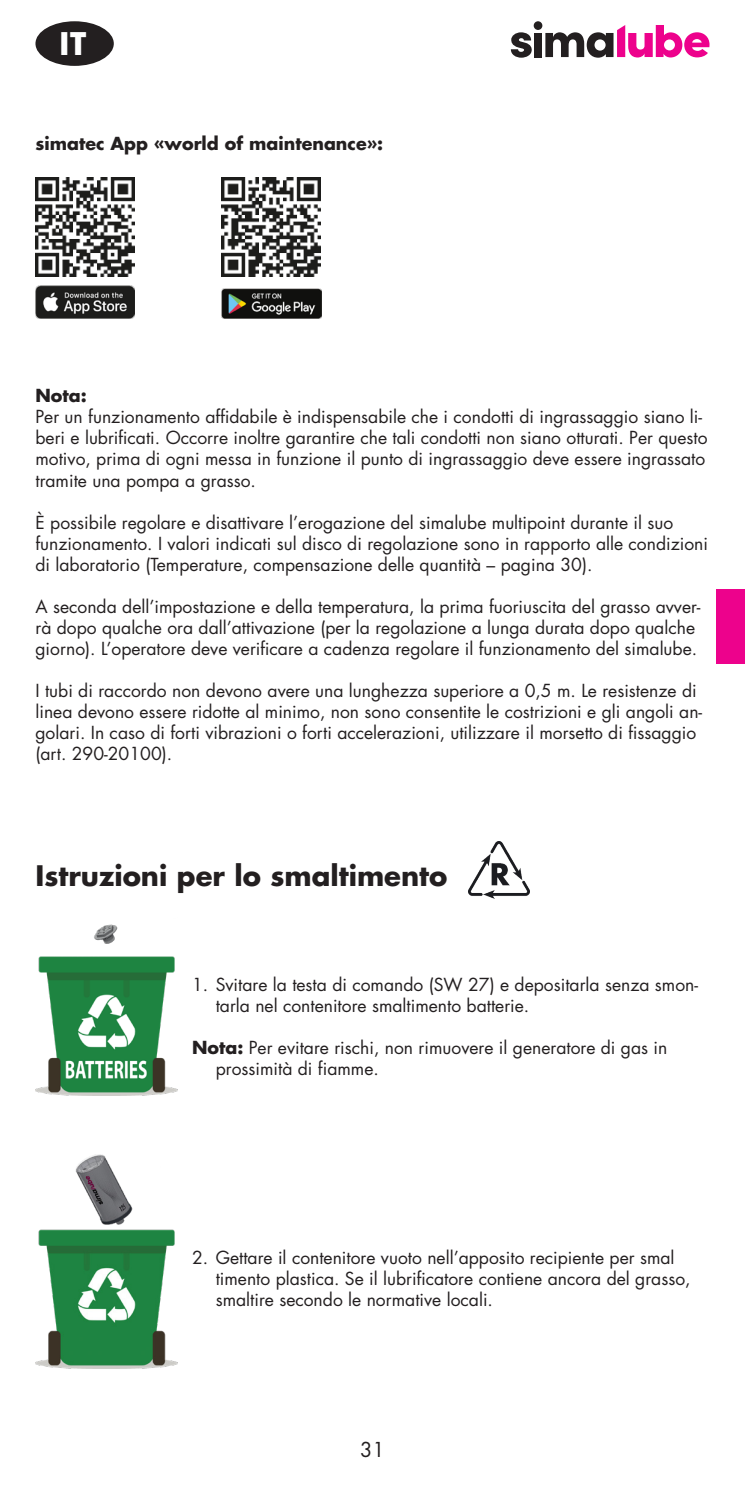
<style>
.page{position:relative;width:745px;height:1489px;background:#fff}
.page>*{position:absolute;margin:0;border:0;box-sizing:border-box;transform-origin:0 0}
.t1{font:700 30.25px "Futura Std";color:#fff}
.Titel_DE{font:700 27.5px "Futura Std";color:#231f20}
.t2{font:20px "Futura Std";color:#231f20}
.Lauftext_DE{font:17.5px/21px "Futura Std";color:#231f20}
.Lauftext_IT{font:17.5px/21px "Futura Std";color:#231f20}
.Lauftext_tda__7{font:17.5px/21px "Futura Std";color:#231f20}
.Lauftext_DE-2{font:700 17.5px "Futura Std";color:#231f20}
.Lauftext_IT-2{font:700 17.5px "Futura Std";color:#231f20}
.s1{font-weight:700}
</style>
<div class="page">
<svg style="left:510px;top:32px;width:21px;height:26px"></svg>
<div style="left:534px;top:33px;width:7px;height:24px;background:#231f20"></div>
<div style="left:533px;top:21px;width:9px;height:9px;background:#231f20;border-radius:50%"></div>
<svg style="left:545px;top:25px;width:164px;height:33px"></svg>
<div style="left:35px;top:21px;width:79px;height:45px;background:#231f20;border-radius:50%"></div>
<img style="left:221px;top:177px;width:99px;height:99px">
<img style="left:221px;top:288px;width:100px;height:30px">
<img style="left:35px;top:177px;width:99px;height:99px">
<img style="left:35px;top:285px;width:100px;height:33px">
<img style="left:468px;top:841px;width:61px;height:57px">
<img style="left:35px;top:924px;width:143px;height:171px">
<img style="left:35px;top:1154px;width:143px;height:214px">
<div style="left:716px;top:589px;width:28px;height:74px;background:#ed028c"></div>
<p class="t1" style="left:59px;top:23px;width:28px">IT</p>
<p class="Lauftext_DE-2" style="left:35px;top:132px;width:349px">simatec App «world of maintenance»:</p>
<p class="Lauftext_IT-2" style="left:35px;top:384px;width:53px">Nota:</p>
<p class="Lauftext_DE" style="left:35px;top:406px;width:673px">Per un funzionamento affidabile è indispensabile che i condotti di ingrassaggio siano li&shy;beri e lubrificati. Occorre inoltre garantire che tali condotti non siano otturati. Per questo motivo, prima di ogni messa in funzione il punto di ingrassaggio deve essere ingrassato tramite una pompa a grasso.</p>
<p class="Lauftext_IT" style="left:35px;top:511px;width:673px">È possibile regolare e disattivare l’erogazione del simalube multipoint durante il suo funzionamento. I valori indicati sul disco di regolazione sono in rapporto alle condizioni di laboratorio (Temperature, compensazione delle quantità – pagina 30).</p>
<p class="Lauftext_DE" style="left:35px;top:595px;width:666px">A seconda dell’impostazione e della temperatura, la prima fuoriuscita del grasso avver&shy;rà dopo qualche ora dall’attivazione (per la regolazione a lunga durata dopo qualche giorno). L’operatore deve verificare a cadenza regolare il funzionamento del simalube.</p>
<p class="Lauftext_DE" style="left:35px;top:679px;width:667px">I tubi di raccordo non devono avere una lunghezza superiore a 0,5 m. Le resistenze di linea devono essere ridotte al minimo, non sono consentite le costrizioni e gli angoli an&shy;golari. In caso di forti vibrazioni o forti accelerazioni, utilizzare il morsetto di fissaggio (art. 290-20100).</p>
<p class="Titel_DE" style="left:35px;top:857px;width:413px">Istruzioni per lo smaltimento</p>
<p class="Lauftext_DE" style="left:215px;top:973px;width:483px;text-indent:-24px">1. Svitare la testa di comando (SW 27) e depositarla senza smon&shy;tarla nel contenitore smaltimento batterie.</p>
<p class="Lauftext_tda__7" style="left:215px;top:1036px;width:453px;text-indent:-24px"><span class="s1">Nota:</span> Per evitare rischi, non rimuovere il generatore di gas in prossimità di fiamme.</p>
<p class="Lauftext_DE" style="left:215px;top:1246px;width:476px;text-indent:-23px">2. Gettare il contenitore vuoto nell’apposito recipiente per smal timento plastica. Se il lubrificatore contiene ancora del grasso, smaltire secondo le normative locali.</p>
<p class="t2" style="left:360px;top:1436px;width:26px">31</p>
</div>
